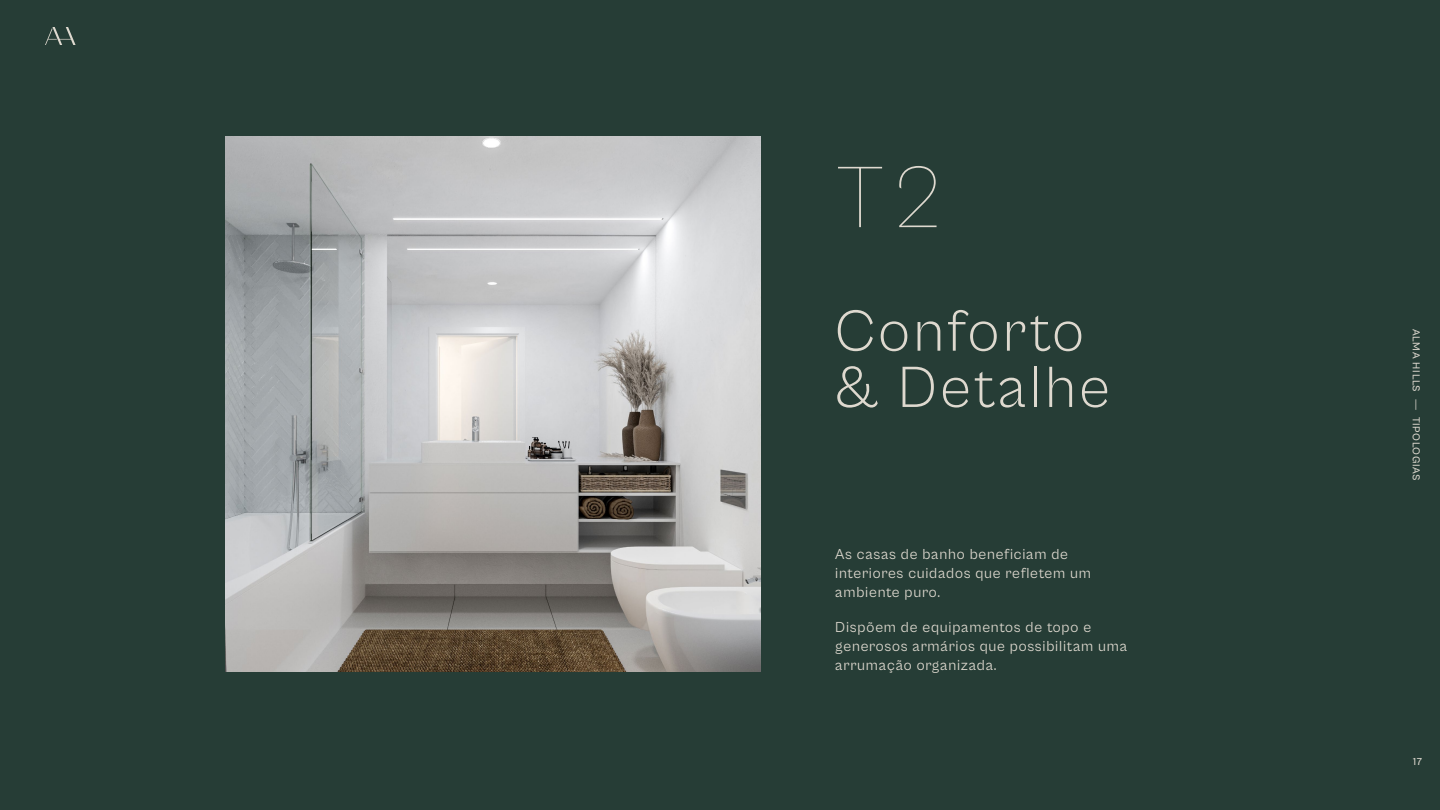
<style>
.page{position:relative;width:1440px;height:810px;background:#263d36}
.page>*{position:absolute;margin:0;border:0;box-sizing:border-box;transform-origin:0 0}
.SECÇÃO_2{font:100 90px "Cabinet Grotesk";color:#ded9cf}
.TÍTULO{font:300 60px "Cabinet Grotesk";letter-spacing:.045em;color:#ded9cf}
.TEXTO{font:15px/18.8px "Cabinet Grotesk";letter-spacing:.05em;color:#ded9cf}
.SECÇÃO_2-2{font:500 10.5px "Cabinet Grotesk";letter-spacing:.045em;color:#ded9cf}
.s1{font-family:"HK Grotesk"}
</style>
<div class="page">
<img style="left:226px;top:137px;width:534px;height:534px">
<svg style="left:45px;top:27px;width:31px;height:18px"></svg>
<p class="SECÇÃO_2" style="left:835px;top:150px;width:109px">T2</p>
<p class="TÍTULO" style="left:835px;top:299px;width:251px">Conforto</p>
<p class="TÍTULO" style="left:835px;top:356px;width:277px">&amp; Detalhe</p>
<p class="TEXTO" style="left:835px;top:545px;width:257px">As casas de banho beneficiam de interiores cuidados que refletem um ambiente puro.</p>
<p class="TEXTO" style="left:835px;top:618px;width:293px">Dispõem de equipamentos de topo e generosos armários que possibilitam uma arrumação organizada.</p>
<p class="SECÇÃO_2-2" style="left:1422px;top:329px;width:153px;rotate:90deg">ALMA HILLS <span class="s1">—</span> TIPOLOGIAS</p>
<p class="SECÇÃO_2-2" style="left:1413px;top:756px;width:11px">17</p>
</div>
